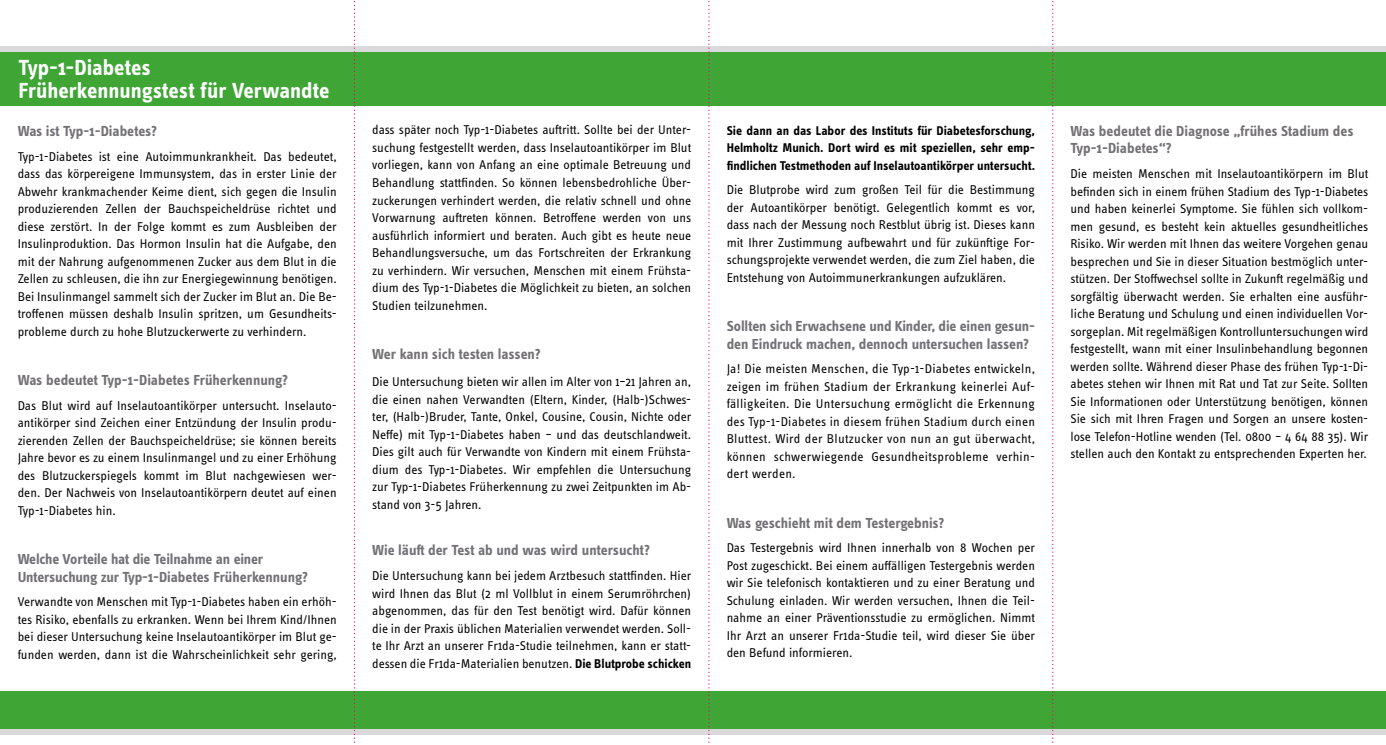
<style>
.page{position:relative;width:1386px;height:745px;background:#fff}
.page>*{position:absolute;margin:0;border:0;box-sizing:border-box;transform-origin:0 0}
.t1{font:700 22.5px/23.2px "Info Text Pro";color:#fff}
.t2{font:700 15px/17.5px "Info Text Pro";letter-spacing:-.005em;color:#737176}
.t3{font:13.12px/17.5px "Info Text Pro";color:#000;text-align:justify}
.t4{font:700 13.12px/17.5px "Info Text Pro";color:#000;text-align:justify}
.s1{font-weight:700}
</style>
<div class="page">
<div style="left:0;top:47px;width:1385px;height:5px;background:#dadada"></div>
<div style="left:0;top:52px;width:1385px;height:53px;background:#3fa535"></div>
<div style="left:0;top:728px;width:1385px;height:5px;background:#dadada"></div>
<div style="left:0;top:690px;width:1385px;height:38px;background:#3fa535"></div>
<svg style="left:354px;top:1px;width:1px;height:742px"></svg>
<svg style="left:708px;top:1px;width:2px;height:742px"></svg>
<svg style="left:1052px;top:1px;width:1px;height:742px"></svg>
<h1 class="t1" style="left:18px;top:55px;width:312px">Typ-1-Diabetes<br>Früherkennungstest für Verwandte</h1>
<p class="t2" style="left:18px;top:122px;width:141px">Was ist Typ-1-Diabetes?</p>
<p class="t3" style="left:18px;top:147px;width:321px">Typ-1-Diabetes ist eine Autoimmunkrankheit. Das bedeutet, dass das körpereigene Immunsystem, das in erster Linie der Abwehr krankmachender Keime dient, sich gegen die Insulin produzierenden Zellen der Bauchspeicheldrüse richtet und diese zerstört. In der Folge kommt es zum Ausbleiben der Insulinproduktion. Das Hormon Insulin hat die Aufgabe, den mit der Nahrung aufgenommenen Zucker aus dem Blut in die Zellen zu schleusen, die ihn zur Energiegewinnung benötigen.<br>Bei Insulinmangel sammelt sich der Zucker im Blut an. Die Be&shy;troffenen müssen deshalb Insulin spritzen, um Gesundheits&shy;probleme durch zu hohe Blutzuckerwerte zu verhindern.</p>
<p class="t2" style="left:18px;top:371px;width:272px">Was bedeutet Typ-1-Diabetes Früherkennung?</p>
<p class="t3" style="left:18px;top:396px;width:320px">Das Blut wird auf Inselautoantikörper untersucht. Inselauto&shy;antikörper sind Zeichen einer Entzündung der Insulin produ&shy;zierenden Zellen der Bauchspeicheldrüse; sie können bereits Jahre bevor es zu einem Insulinmangel und zu einer Erhöhung des Blutzuckerspiegels kommt im Blut nachgewiesen wer&shy;den. Der Nachweis von Inselautoantikörpern deutet auf einen Typ‑1-Diabetes hin.</p>
<p class="t2" style="left:18px;top:549px;width:292px">Welche Vorteile hat die Teilnahme an einer<br>Untersuchung zur Typ-1-Diabetes Früherkennung?</p>
<p class="t3" style="left:18px;top:592px;width:320px">Verwandte von Menschen mit Typ-1-Diabetes haben ein erhöh&shy;tes Risiko, ebenfalls zu erkranken. Wenn bei Ihrem Kind/Ihnen bei dieser Untersuchung keine Inselautoantikörper im Blut ge&shy;funden werden, dann ist die Wahrscheinlichkeit sehr gering,</p>
<p class="t3" style="left:372px;top:121px;width:320px">dass später noch Typ-1-Diabetes auftritt. Sollte bei der Unter&shy;suchung festgestellt werden, dass Inselautoantikörper im Blut vorliegen, kann von Anfang an eine optimale Betreuung und Behandlung stattfinden. So können lebensbedrohliche Über&shy;zuckerungen verhindert werden, die relativ schnell und ohne Vorwarnung auftreten können. Betroffene werden von uns ausführlich informiert und beraten. Auch gibt es heute neue Behandlungsversuche, um das Fortschreiten der Erkrankung zu verhindern. Wir versuchen, Menschen mit einem Frühsta&shy;dium des Typ-1-Diabetes die Möglichkeit zu bieten, an solchen Studien teilzunehmen.</p>
<p class="t2" style="left:372px;top:345px;width:170px">Wer kann sich testen lassen?</p>
<p class="t3" style="left:372px;top:372px;width:321px">Die Untersuchung bieten wir allen im Alter von 1–21 Jahren an, die einen nahen Verwandten (Eltern, Kinder, (Halb-)Schwes&shy;ter, (Halb-)Bruder, Tante, Onkel, Cousine, Cousin, Nichte oder Neffe) mit Typ-1-Diabetes haben – und das deutschlandweit.<br>Dies gilt auch für Verwandte von Kindern mit einem Frühsta&shy;dium des Typ-1-Diabetes. Wir empfehlen die Untersuchung zur Typ‑1-Diabetes Früherkennung zu zwei Zeitpunkten im Ab&shy;stand von 3-5 Jahren.</p>
<p class="t2" style="left:372px;top:541px;width:279px">Wie läuft der Test ab und was wird untersucht?</p>
<p class="t3" style="left:372px;top:566px;width:321px">Die Untersuchung kann bei jedem Arztbesuch stattfinden. Hier wird Ihnen das Blut (2 ml Vollblut in einem Serumröhrchen) abgenommen, das für den Test benötigt wird. Dafür können die in der Praxis üblichen Materialien verwendet werden. Soll&shy;te Ihr Arzt an unserer Fr1da-Studie teilnehmen, kann er statt&shy;dessen die Fr1da-Materialien benutzen. <span class="s1">Die Blutprobe schicken</span></p>
<p class="t4" style="left:726px;top:121px;width:310px">Sie dann an das Labor des Instituts für Diabetesforschung, Helmholtz Munich. Dort wird es mit speziellen, sehr emp&shy;findlichen Testmethoden auf Inselautoantikörper untersucht.</p>
<p class="t3" style="left:726px;top:180px;width:310px">Die Blutprobe wird zum großen Teil für die Bestimmung der Autoantikörper benötigt. Gelegentlich kommt es vor, dass nach der Messung noch Restblut übrig ist. Dieses kann mit Ihrer Zustimmung aufbewahrt und für zukünftige For&shy;schungsprojekte verwendet werden, die zum Ziel haben, die Entstehung von Autoimmunerkrankungen aufzuklären.</p>
<p class="t2" style="left:726px;top:317px;width:310px">Sollten sich Erwachsene und Kinder, die einen gesun&shy;den Eindruck machen, dennoch untersuchen lassen?</p>
<p class="t3" style="left:726px;top:359px;width:310px">Ja! Die meisten Menschen, die Typ-1-Diabetes entwickeln, zeigen im frühen Stadium der Erkrankung keinerlei Auf&shy;fälligkeiten. Die Untersuchung ermöglicht die Erkennung des Typ-1-Diabetes in diesem frühen Stadium durch einen Bluttest. Wird der Blutzucker von nun an gut überwacht, können schwerwiegende Gesundheitsprobleme verhin&shy;dert werden.</p>
<p class="t2" style="left:726px;top:513px;width:219px">Was geschieht mit dem Testergebnis?</p>
<p class="t3" style="left:726px;top:538px;width:310px">Das Testergebnis wird Ihnen innerhalb von 8 Wochen per Post zugeschickt. Bei einem auffälligen Testergebnis werden wir Sie telefonisch kontaktieren und zu einer Beratung und Schulung einladen. Wir werden versuchen, Ihnen die Teil&shy;nahme an einer Präventionsstudie zu ermöglichen. Nimmt Ihr Arzt an unserer Fr1da-Studie teil, wird dieser Sie über den Befund informieren.</p>
<p class="t2" style="left:1070px;top:122px;width:284px">Was bedeutet die Diagnose „frühes Stadium des<br>Typ-1-Diabetes“?</p>
<p class="t3" style="left:1070px;top:164px;width:299px">Die meisten Menschen mit Inselautoantikörpern im Blut befinden sich in einem frühen Stadium des Typ-1-Diabetes und haben keinerlei Symptome. Sie fühlen sich vollkom&shy;men gesund, es besteht kein aktuelles gesundheitliches Risiko. Wir werden mit Ihnen das weitere Vorgehen genau besprechen und Sie in dieser Situation bestmöglich unter&shy;stützen. Der Stoffwechsel sollte in Zukunft regelmäßig und sorgfältig überwacht werden. Sie erhalten eine ausführ&shy;liche Beratung und Schulung und einen individuellen Vor&shy;sorgeplan. Mit regelmäßigen Kontrolluntersuchungen wird festgestellt, wann mit einer Insulinbehandlung begonnen werden sollte. Während dieser Phase des frühen Typ-1-Di&shy;abetes stehen wir Ihnen mit Rat und Tat zur Seite. Sollten Sie Informationen oder Unterstützung benötigen, können Sie sich mit Ihren Fragen und Sorgen an unsere kosten&shy;lose Telefon-Hotline wenden (Tel. 0800 – 4 64 88 35). Wir stellen auch den Kontakt zu entsprechenden Experten her.</p>
</div>
